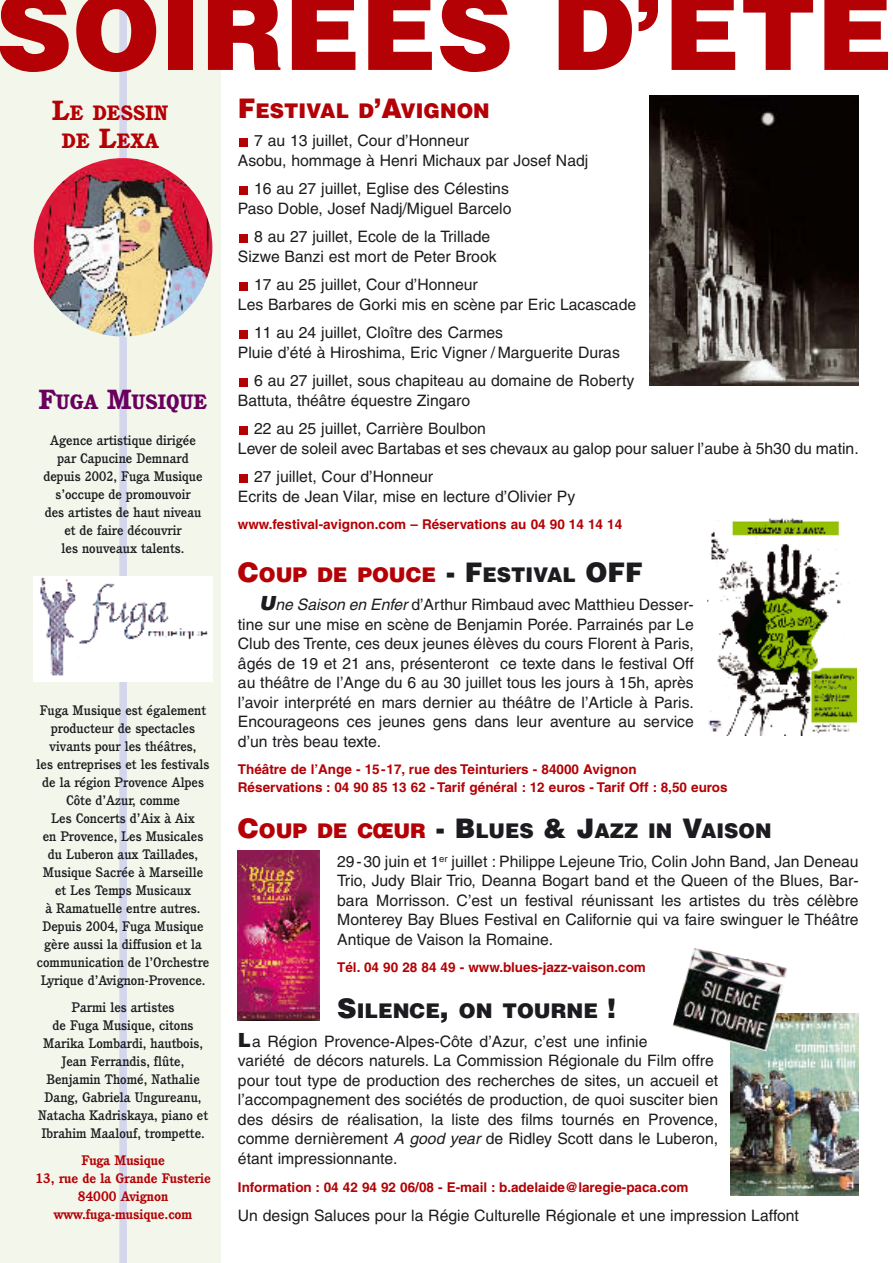
<style>
.page{position:relative;width:893px;height:1263px;background:#fff}
.page>*{position:absolute;margin:0;border:0;box-sizing:border-box;transform-origin:0 0}
.t1{font:900 108px "Helvetica";color:#b40105}
.t2{font:900 20.25px "Helvetica";color:#1c1c20}
.t3{font:900 20.25px "Helvetica";color:#b40105}
.t4{font:800 20.25px/28.5px "Cushing";color:#b40105;text-align:center}
.t5{font:800 20.25px "Cushing";color:#69005d}
.t6{font:15.75px/19.5px "Helvetica";color:#1c1c20}
.t7{font:500 13.5px/18px "Cushing";color:#1c1c20;text-align:center}
.t8{font:700 13.5px/18px "Helvetica";color:#b40105}
.t9{font:700 13.5px/18px "Cushing";color:#b40105;text-align:center}
.s1{font-size:27px}
.s2{font-size:27px;color:#1c1c20}
.s3{color:#1c1c20}
.s4{font-weight:900;font-style:italic;font-size:19.5px}
.s5{font-style:italic}
.s6{font-size:27px;color:#b40105}
.s7{color:#b40105}
.s8{font-weight:900;font-size:19.5px}
</style>
<div class="page">
<div style="left:0;top:0;width:221px;height:1263px;background:#f3f6eb"></div>
<div style="left:119px;top:0;width:8px;height:1263px;background:#d3d6ec"></div>
<div style="left:239px;top:474px;width:9px;height:8px;background:#b40105"></div>
<div style="left:239px;top:426px;width:9px;height:8px;background:#b40105"></div>
<div style="left:239px;top:378px;width:9px;height:8px;background:#b40105"></div>
<div style="left:239px;top:330px;width:9px;height:8px;background:#b40105"></div>
<div style="left:239px;top:282px;width:9px;height:8px;background:#b40105"></div>
<div style="left:239px;top:234px;width:9px;height:8px;background:#b40105"></div>
<div style="left:239px;top:186px;width:9px;height:8px;background:#b40105"></div>
<div style="left:239px;top:138px;width:9px;height:8px;background:#b40105"></div>
<img style="left:34px;top:576px;width:179px;height:106px">
<img style="left:238px;top:850px;width:81px;height:170px">
<img style="left:708px;top:518px;width:149px;height:217px">
<img style="left:730px;top:1013px;width:129px;height:182px">
<img style="left:34px;top:158px;width:178px;height:179px;border-radius:50%">
<img style="left:672px;top:948px;width:115px;height:103px">
<img style="left:649px;top:96px;width:210px;height:290px">
<h1 class="t1" style="left:-4px;top:-8px;width:898px">SOIRÉES D’ÉTÉ</h1>
<p class="t4" style="left:52px;top:100px;width:118px"><span class="s1">L</span>E DESSIN<br>DE <span class="s1">L</span>EXA</p>
<p class="t3" style="left:238px;top:103px;width:253px"><span class="s1">F</span>ESTIVAL D<span class="s1">’A</span>VIGNON</p>
<p class="t6" style="left:238px;top:133px;width:352px;text-indent:16px">7 au 13 juillet, Cour d’Honneur<br>Asobu, hommage à Henri Michaux par Josef Nadj</p>
<p class="t6" style="left:238px;top:181px;width:275px;text-align:right">16 au 27 juillet, Eglise des Célestins<br>Paso Doble, Josef Nadj/Miguel Barcelo</p>
<p class="t6" style="left:238px;top:229px;width:260px;text-indent:16px">8 au 27 juillet, Ecole de la Trillade<br>Sizwe Banzi est mort de Peter Brook</p>
<p class="t6" style="left:238px;top:277px;width:400px;text-indent:16px">17 au 25 juillet, Cour d’Honneur<br>Les Barbares de Gorki mis en scène par Eric Lacascade</p>
<p class="t6" style="left:238px;top:325px;width:383px;text-indent:16px">11 au 24 juillet, Cloître des Carmes<br>Pluie d’été à Hiroshima, Eric Vigner / Marguerite Duras</p>
<p class="t6" style="left:238px;top:373px;width:398px;text-indent:16px">6 au 27 juillet, sous chapiteau au domaine de Roberty<br>Battuta, théâtre équestre Zingaro</p>
<p class="t6" style="left:238px;top:421px;width:622px;text-indent:16px">22 au 25 juillet, Carrière Boulbon<br>Lever de soleil avec Bartabas et ses chevaux au galop pour saluer l’aube à 5h30 du matin.</p>
<p class="t6" style="left:238px;top:469px;width:339px;text-indent:16px">27 juillet, Cour d’Honneur<br>Ecrits de Jean Vilar, mise en lecture d’Olivier Py</p>
<p class="t8" style="left:238px;top:516px;width:386px">www.festival-avignon.com – Réservations au 04 90 14 14 14</p>
<p class="t3" style="left:238px;top:567px;width:406px"><span class="s1">C</span>OUP DE POUCE <span class="s2">- F</span><span class="s3">ESTIVAL</span> <span class="s2">OFF</span></p>
<p class="t6" style="left:238px;top:596px;width:457px;text-align:justify;text-indent:21px"><span class="s4">U</span><span class="s5">ne Saison en Enfer</span>d’Arthur Rimbaud avec Matthieu Desser&shy;tine sur une mise en scène de Benjamin Porée. Parrainés par Le Club des Trente, ces deux jeunes élèves du cours Florent à Paris, âgés de 19 et 21 ans, présenteront ce texte dans le festival Off au théâtre de l’Ange du 6 au 30 juillet tous les jours à 15h, après l’avoir interprété en mars dernier au théâtre de l’Article à Paris.<br>Encourageons ces jeunes gens dans leur aventure au service d’un très beau texte.</p>
<p class="t8" style="left:238px;top:761px;width:491px">Théâtre de l’Ange - 15-17, rue des Teinturiers - 84000 Avignon<br>Réservations : 04 90 85 13 62 - Tarif général : 12 euros - Tarif Off : 8,50 euros</p>
<p class="t2" style="left:238px;top:824px;width:535px"><span class="s6">C</span><span class="s7">OUP DE CŒUR</span> <span class="s1">- B</span>LUES <span class="s1">&amp; J</span>AZZ IN <span class="s1">V</span>AISON</p>
<p class="t6" style="left:337px;top:853px;width:523px;text-align:justify">29-30 juin et 1<sup>er</sup> juillet : Philippe Lejeune Trio, Colin John Band, Jan Deneau Trio, Judy Blair Trio, Deanna Bogart band et the Queen of the Blues, Bar&shy;bara Morrisson. C’est un festival réunissant les artistes du très célèbre Monterey Bay Blues Festival en Californie qui va faire swinguer le Théâtre Antique de Vaison la Romaine.</p>
<p class="t8" style="left:337px;top:959px;width:310px">Tél. 04 90 28 84 49 - www.blues-jazz-vaison.com</p>
<p class="t2" style="left:337px;top:1004px;width:280px"><span class="s1">S</span>ILENCE<span class="s1">,</span> ON TOURNE <span class="s1">!</span></p>
<p class="t6" style="left:238px;top:1033px;width:482px"><span class="s8">L</span>a Région Provence-Alpes-Côte d’Azur, c’est une infinie<br>variété de décors naturels. La Commission Régionale du Film offre pour tout type de production des recherches de sites, un accueil et l’accompagnement des sociétés de production, de quoi susciter bien des désirs de réalisation, la liste des films tournés en Provence, comme dernièrement <span class="s5">A good year</span> de Ridley Scott dans le Luberon, étant impressionnante.</p>
<p class="t8" style="left:238px;top:1180px;width:452px">Information : 04 42 94 92 06/08 - E-mail : b.adelaide@laregie-paca.com</p>
<p class="t6" style="left:238px;top:1207px;width:562px">Un design Saluces pour la Régie Culturelle Régionale et une impression Laffont</p>
<p class="t5" style="left:39px;top:394px;width:170px"><span class="s1">F</span>UGA <span class="s1">M</span>USIQUE</p>
<p class="t7" style="left:43px;top:432px;width:161px">Agence artistique dirigée par Capucine Demnard depuis 2002, Fuga Musique s’occupe de promouvoir<br>des artistes de haut niveau et de faire découvrir<br>les nouveaux talents.</p>
<p class="t7" style="left:37px;top:702px;width:175px">Fuga Musique est également producteur de spectacles vivants pour les théâtres,<br>les entreprises et les festivals de la région Provence Alpes<br>Côte d’Azur, comme<br>Les Concerts d’Aix à Aix<br>en Provence, Les Musicales du Luberon aux Taillades,<br>Musique Sacrée à Marseille et Les Temps Musicaux<br>à Ramatuelle entre autres.<br>Depuis 2004, Fuga Musique gère aussi la diffusion et la communication de l’Orchestre<br>Lyrique d’Avignon-Provence.</p>
<p class="t7" style="left:38px;top:999px;width:172px">Parmi les artistes<br>de Fuga Musique, citons<br>Marika Lombardi, hautbois,<br>Jean Ferrandis, flûte,<br>Benjamin Thomé, Nathalie<br>Dang, Gabriela Ungureanu,<br>Natacha Kadriskaya, piano et<br>Ibrahim Maalouf, trompette.</p>
<p class="t9" style="left:35px;top:1152px;width:177px">Fuga Musique<br>13, rue de la Grande Fusterie<br>84000 Avignon www.fuga-musique.com</p>
</div>
